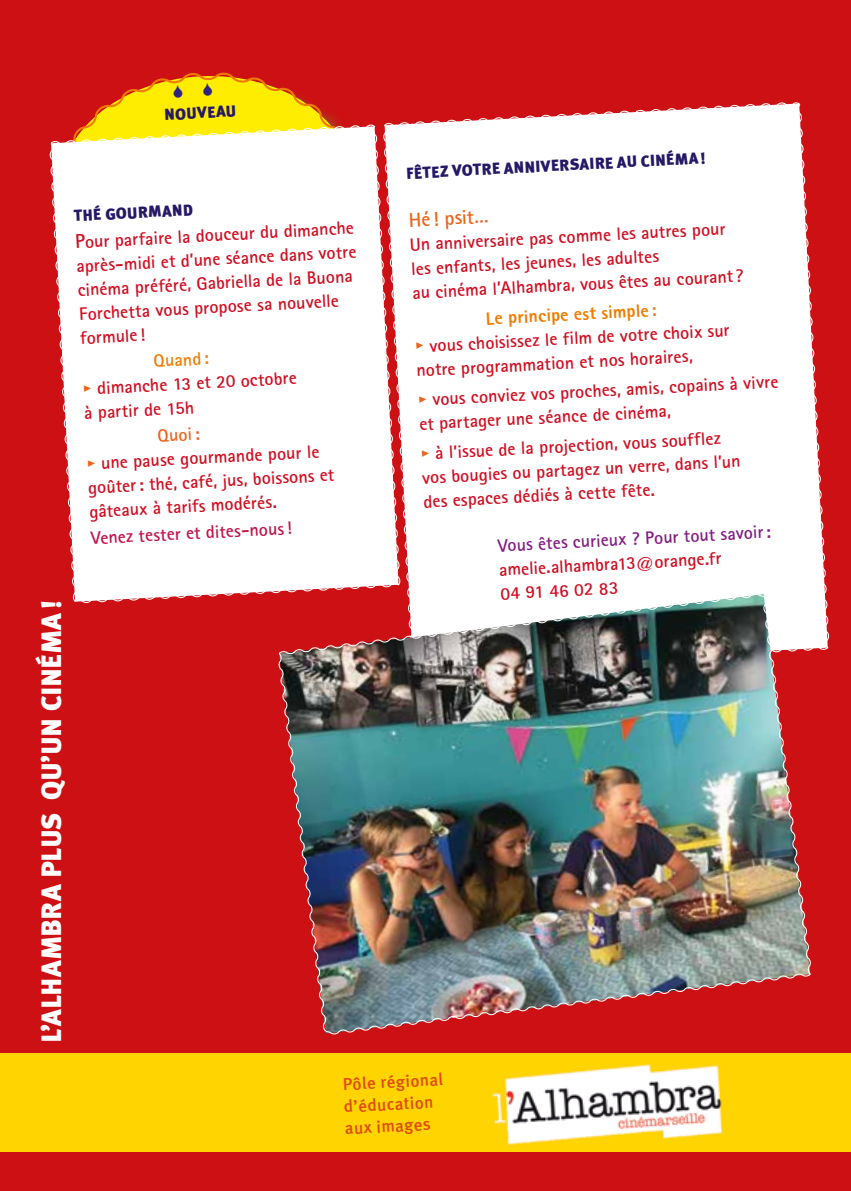
<style>
.page{position:relative;width:851px;height:1191px;background:#fff}
.page>*{position:absolute;margin:0;border:0;box-sizing:border-box;transform-origin:0 0}
.t1{font:900 28px "Meta Plus";color:#fff}
.t2{font:700 20px "Rotis Sans Serif";color:#ec631b}
.t3{font:700 18px/24px "Rotis Sans Serif";color:#cf0e20}
.t4{font:700 18px "Rotis Sans Serif";color:#821b81}
.t5{font:700 18px "Rotis Sans Serif";color:#bf1449}
.t6{font:800 18px "Rotis Sans Serif";color:#ef7c00}
.t7{font:700 18px "Rotis Sans Serif";color:#ef7c00}
.t8{font:700 18px "Rotis Sans Serif";color:#ec631b}
.t9{font:500 17px/22px "Meta Plus";color:#df4b0a}
.t10{font:900 16px "Meta Plus";color:#261866}
.s1{font-size:20px}
.s2{font-family:"Meta Plus Medium Caps";font-weight:400;color:#ec631b}
</style>
<div class="page">
<div style="left:0;top:0;width:850px;height:1191px;background:#cd1013"></div>
<svg style="left:87px;top:72px;width:252px;height:52px"></svg>
<img style="left:0;top:1053px;width:850px;height:98px">
<svg style="left:49px;top:124px;width:332px;height:480px;background:#fcf1ed"></svg>
<svg style="left:381px;top:102px;width:449px;height:548px;background:#faebeb"></svg>
<img style="left:277px;top:591px;width:535px;height:444px">
<svg style="left:173px;top:82px;width:39px;height:16px"></svg>
<svg style="left:165px;top:107px;width:31px;height:13px"></svg>
<p class="t10" style="left:197px;top:104px;width:20px;rotate:-3deg">veau</p>
<p class="t10" style="left:73px;top:206px;width:46px;rotate:-3deg">Thé gourmand</p>
<p class="t3" style="left:75px;top:230px;width:281px;rotate:-3deg"><span class="s1">P</span>our parfaire la douceur du dimanche après-midi et d’une séance dans votre cinéma préféré, Gabriella de la Buona<br>Forchetta vous propose sa nouvelle formule !</p>
<p class="t7" style="left:153px;top:350px;width:57px;rotate:-3deg">Quand :</p>
<p class="t3" style="left:82px;top:376px;width:215px;rotate:-3deg"><span class="s2">•</span> dimanche 13 et 20 octobre à partir de 15h</p>
<p class="t8" style="left:157px;top:424px;width:44px;rotate:-3deg">Quoi:</p>
<p class="t3" style="left:86px;top:451px;width:248px;rotate:-3deg"><span class="s2">•</span> une pause gourmande pour le goûter: thé, café, jus, boissons et gâteaux à tarifs modérés.</p>
<p class="t5" style="left:90px;top:527px;width:203px;rotate:-3deg">Venez tester et dites-nous!</p>
<h1 class="t1" style="left:35px;top:1043px;width:444px;rotate:-90deg">L’Alhambra plus qu’un cinéma !</h1>
<p class="t10" style="left:405px;top:164px;width:26px;rotate:-3deg">Fêtez</p>
<p class="t10" style="left:452px;top:162px;width:20px;rotate:-3deg">votre</p>
<p class="t10" style="left:503px;top:159px;width:11px;rotate:-3deg">anni</p>
<p class="t10" style="left:540px;top:157px;width:20px;rotate:-3deg">versaire</p>
<p class="t10" style="left:616px;top:153px;width:90px;rotate:-3deg">aucinéma !</p>
<p class="t2" style="left:408px;top:207px;width:81px;rotate:-3deg">Hé ! psit…</p>
<p class="t3" style="left:409px;top:232px;width:333px;rotate:-3deg">Un anniversaire pas comme les autres pour les enfants, les jeunes, les adultes<br>au cinéma l’Alhambra, vous êtes au courant ?</p>
<p class="t6" style="left:485px;top:307px;width:172px;rotate:-3deg">Le principe est simple :</p>
<p class="t3" style="left:414px;top:334px;width:316px;rotate:-3deg"><span class="s2">•</span> vous choisissez le film de votre choix sur notre programmation et nos horaires,</p>
<p class="t3" style="left:417px;top:387px;width:362px;rotate:-3deg"><span class="s2">•</span> vous conviez vos proches, amis, copains à vivre et partager une séance de cinéma,</p>
<p class="t3" style="left:420px;top:441px;width:320px;rotate:-3deg"><span class="s2">•</span> à l’issue de la projection, vous soufflez vos bougies ou partagez un verre, dans l’un des espaces dédiés à cette fête.</p>
<p class="t4" style="left:497px;top:534px;width:275px;rotate:-3deg">Vous êtes curieux ? Pour tout savoir:</p>
<p class="t3" style="left:498px;top:557px;width:224px;rotate:-3deg">amelie.alhambra13@orange.fr<br>04 91 46 02 83</p>
<p class="t9" style="left:342px;top:1073px;width:105px;rotate:-3deg">Pôle régional d’éducation aux images</p>
</div>
